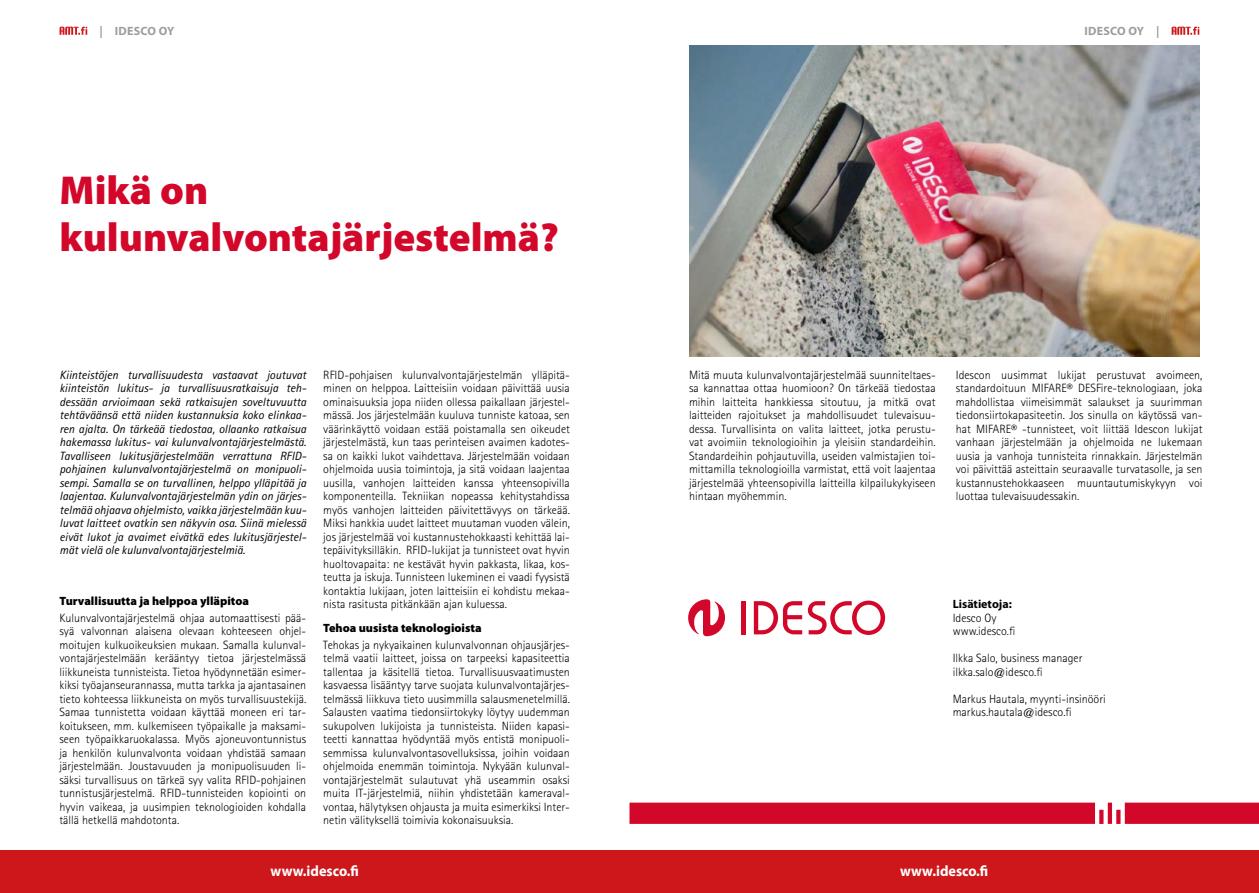
<style>
.page{position:relative;width:1259px;height:893px;background:#fff}
.page>*{position:absolute;margin:0;border:0;box-sizing:border-box;transform-origin:0 0}
.t1{font:900 40.5px/47.1px "Myriad Pro";color:#d3072a}
.t2{font:700 15px "Myriad Pro";letter-spacing:.01em;color:#fff;scale:.95 1}
.t3{font:300 12px/13.5px "Rotis Sans Serif";color:#000;text-align:justify}
.t4{font:italic 12px/13.5px "Rotis Sans Serif";color:#000;text-align:justify}
.t5{font:900 12px "Myriad Pro";color:#000}
.t6{font:700 12px "Myriad Pro";letter-spacing:.02em;color:#9d9d9c}
.t7{font:700 12px "Myriad Pro";color:#000}
</style>
<div class="page">
<svg style="left:60px;top:27px;width:27px;height:8px"></svg>
<svg style="left:1171px;top:27px;width:28px;height:8px"></svg>
<div style="left:0;top:850px;width:629px;height:43px;background:#cd171a"></div>
<div style="left:629px;top:850px;width:630px;height:43px;background:#cd171a"></div>
<svg style="left:688px;top:599px;width:37px;height:37px"></svg>
<div style="left:741px;top:601px;width:5px;height:33px;background:#d3072a"></div>
<svg style="left:808px;top:601px;width:77px;height:34px"></svg>
<svg style="left:754px;top:601px;width:48px;height:33px"></svg>
<div style="left:629px;top:803px;width:466px;height:21px;background:#d3072a"></div>
<div style="left:1124px;top:803px;width:135px;height:21px;background:#d3072a"></div>
<div style="left:1107px;top:803px;width:5px;height:21px;background:#d3072a"></div>
<svg style="left:1099px;top:810px;width:4px;height:14px"></svg>
<svg style="left:1116px;top:810px;width:4px;height:14px"></svg>
<img style="left:689px;top:46px;width:510px;height:310px">
<p class="t6" style="left:99px;top:23px;width:77px">| Idesco Oy</p>
<p class="t6" style="left:1084px;top:23px;width:77px">Idesco Oy |</p>
<h1 class="t1" style="left:60px;top:165px;width:501px">Mikä on kulunvalvontajärjestelmä?</h1>
<p class="t4" style="left:60px;top:368px;width:248px">Kiinteistöjen turvallisuudesta vastaavat joutuvat kiinteistön lukitus- ja turvallisuusratkaisuja teh&shy;dessään arvioimaan sekä ratkaisujen soveltuvuutta tehtäväänsä että niiden kustannuksia koko elinkaa&shy;ren ajalta. On tärkeää tiedostaa, ollaanko ratkaisua hakemassa lukitus- vai kulunvalvontajärjestelmästä.<br>Tavalliseen lukitusjärjestelmään verrattuna RFID&shy;pohjainen kulunvalvontajärjestelmä on monipuoli&shy;sempi. Samalla se on turvallinen, helppo ylläpitää ja laajentaa. Kulunvalvontajärjestelmän ydin on järjes&shy;telmää ohjaava ohjelmisto, vaikka järjestelmään kuu&shy;luvat laitteet ovatkin sen näkyvin osa. Siinä mielessä eivät lukot ja avaimet eivätkä edes lukitusjärjestel&shy;mät vielä ole kulunvalvontajärjestelmiä.</p>
<p class="t5" style="left:60px;top:593px;width:191px">Turvallisuutta ja helppoa ylläpitoa</p>
<p class="t3" style="left:60px;top:611px;width:248px">Kulunvalvontajärjestelmä ohjaa automaattisesti pää&shy;syä valvonnan alaisena olevaan kohteeseen ohjel&shy;moitujen kulkuoikeuksien mukaan. Samalla kulunval&shy;vontajärjestelmään kerääntyy tietoa järjestelmässä liikkuneista tunnisteista. Tietoa hyödynnetään esimer&shy;kiksi työajanseurannassa, mutta tarkka ja ajantasainen tieto kohteessa liikkuneista on myös turvallisuustekijä.<br>Samaa tunnistetta voidaan käyttää moneen eri tar&shy;koitukseen, mm. kulkemiseen työpaikalle ja maksami&shy;seen työpaikkaruokalassa. Myös ajoneuvontunnistus ja henkilön kulunvalvonta voidaan yhdistää samaan järjestelmään. Joustavuuden ja monipuolisuuden li&shy;säksi turvallisuus on tärkeä syy valita RFID-pohjainen tunnistusjärjestelmä. RFID-tunnisteiden kopiointi on hyvin vaikeaa, ja uusimpien teknologioiden kohdalla tällä hetkellä mahdotonta.</p>
<p class="t3" style="left:323px;top:368px;width:248px">RFID-pohjaisen kulunvalvontajärjestelmän ylläpitä&shy;minen on helppoa. Laitteisiin voidaan päivittää uusia ominaisuuksia jopa niiden ollessa paikallaan järjestel&shy;mässä. Jos järjestelmään kuuluva tunniste katoaa, sen väärinkäyttö voidaan estää poistamalla sen oikeudet järjestelmästä, kun taas perinteisen avaimen kadotes&shy;sa on kaikki lukot vaihdettava. Järjestelmään voidaan ohjelmoida uusia toimintoja, ja sitä voidaan laajentaa uusilla, vanhojen laitteiden kanssa yhteensopivilla komponenteilla. Tekniikan nopeassa kehitystahdissa myös vanhojen laitteiden päivitettävyys on tärkeää.<br>Miksi hankkia uudet laitteet muutaman vuoden välein, jos järjestelmää voi kustannustehokkaasti kehittää lai&shy;tepäivityksilläkin. RFID-lukijat ja tunnisteet ovat hyvin huoltovapaita: ne kestävät hyvin pakkasta, likaa, kos&shy;teutta ja iskuja. Tunnisteen lukeminen ei vaadi fyysistä kontaktia lukijaan, joten laitteisiin ei kohdistu mekaa&shy;nista rasitusta pitkänkään ajan kuluessa.</p>
<p class="t5" style="left:323px;top:620px;width:160px">Tehoa uusista teknologioista</p>
<p class="t3" style="left:323px;top:638px;width:248px">Tehokas ja nykyaikainen kulunvalvonnan ohjausjärjes&shy;telmä vaatii laitteet, joissa on tarpeeksi kapasiteettia tallentaa ja käsitellä tietoa. Turvallisuusvaatimusten kasvaessa lisääntyy tarve suojata kulunvalvontajärjes&shy;telmässä liikkuva tieto uusimmilla salausmenetelmillä.<br>Salausten vaatima tiedonsiirtokyky löytyy uudemman sukupolven lukijoista ja tunnisteista. Niiden kapasi&shy;teetti kannattaa hyödyntää myös entistä monipuoli&shy;semmissa kulunvalvontasovelluksissa, joihin voidaan ohjelmoida enemmän toimintoja. Nykyään kulunval&shy;vontajärjestelmät sulautuvat yhä useammin osaksi muita IT-järjestelmiä, niihin yhdistetään kameraval&shy;vontaa, hälytyksen ohjausta ja muita esimerkiksi Inter&shy;netin välityksellä toimivia kokonaisuuksia.</p>
<p class="t3" style="left:689px;top:368px;width:248px">Mitä muuta kulunvalvontajärjestelmää suunniteltaes&shy;sa kannattaa ottaa huomioon? On tärkeää tiedostaa mihin laitteita hankkiessa sitoutuu, ja mitkä ovat laitteiden rajoitukset ja mahdollisuudet tulevaisuu&shy;dessa. Turvallisinta on valita laitteet, jotka perustu&shy;vat avoimiin teknologioihin ja yleisiin standardeihin.<br>Standardeihin pohjautuvilla, useiden valmistajien toi&shy;mittamilla teknologioilla varmistat, että voit laajentaa järjestelmää yhteensopivilla laitteilla kilpailukykyiseen hintaan myöhemmin.</p>
<p class="t3" style="left:956px;top:368px;width:248px">Idescon uusimmat lukijat perustuvat avoimeen, standardoituun MIFARE® DESFire-teknologiaan, joka mahdollistaa viimeisimmät salaukset ja suurimman tiedonsiirtokapasiteetin. Jos sinulla on käytössä van&shy;hat MIFARE® -tunnisteet, voit liittää Idescon lukijat vanhaan järjestelmään ja ohjelmoida ne lukemaan uusia ja vanhoja tunnisteita rinnakkain. Järjestelmän voi päivittää asteittain seuraavalle turvatasolle, ja sen kustannustehokkaaseen muuntautumiskykyyn voi luottaa tulevaisuudessakin.</p>
<p class="t7" style="left:952px;top:596px;width:61px">Lisätietoja:</p>
<p class="t3" style="left:952px;top:611px;width:64px">Idesco Oy www.idesco.fi</p>
<p class="t3" style="left:952px;top:651px;width:131px">Ilkka Salo, business manager ilkka.salo@idesco.fi</p>
<p class="t3" style="left:952px;top:692px;width:155px">Markus Hautala, myynti-insinööri markus.hautala@idesco.fi</p>
<p class="t2" style="left:271px;top:861px;width:94px">www.idesco.fi</p>
<p class="t2" style="left:900px;top:861px;width:94px">www.idesco.fi</p>
</div>
